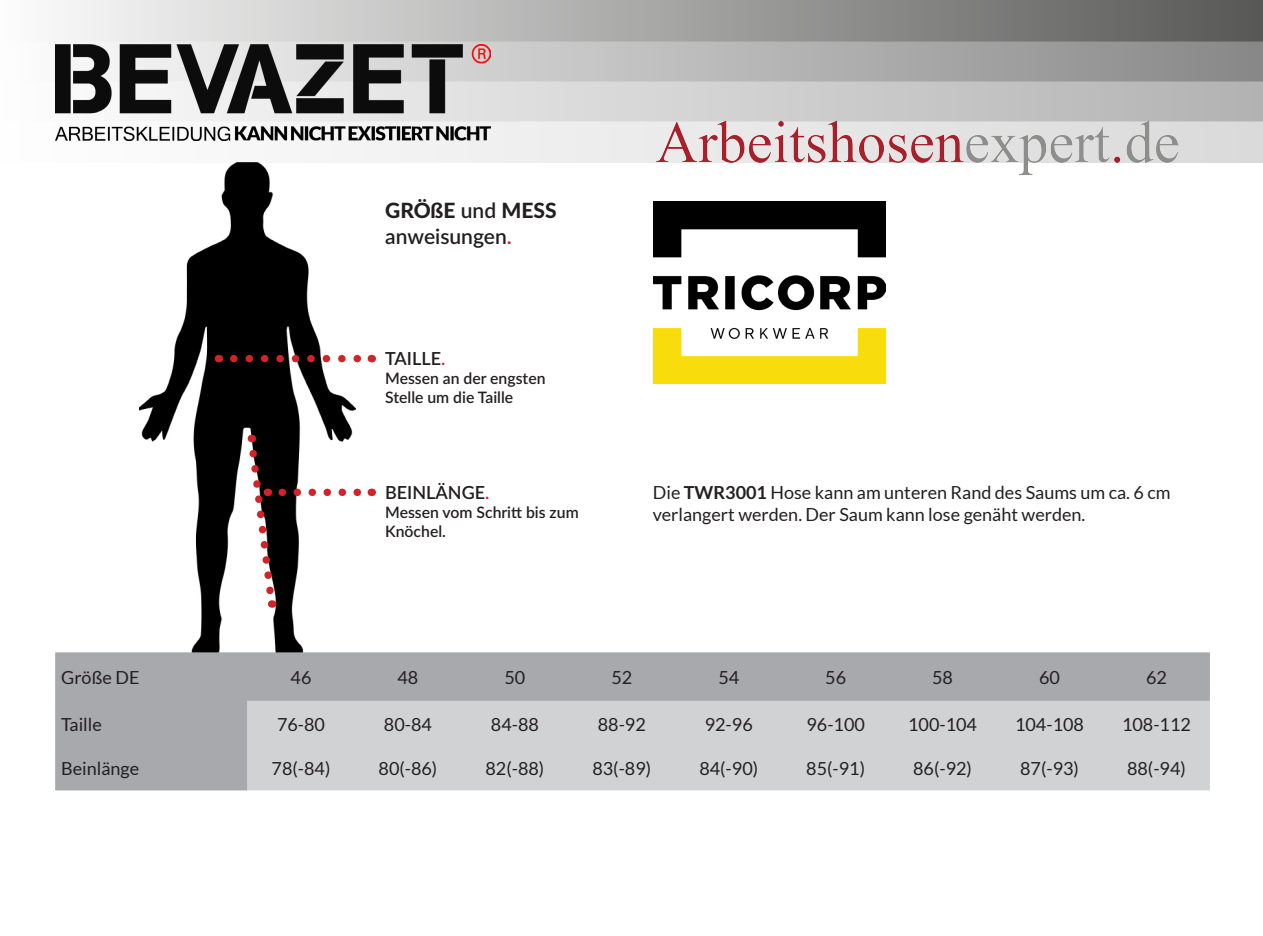
<style>
.page{position:relative;width:1263px;height:936px;background:#fff}
.page>*{position:absolute;margin:0;border:0;box-sizing:border-box;transform-origin:0 0}
.t1{font:800 21px "Lato";color:#231f20}
.t2{font:600 21px "Lato";color:#231f20}
.t3{font:18px "Lato";color:#231f20}
.t4{font:600 18px "Lato";color:#231f20}
.t5{font:600 15.75px/18.9px "Lato";color:#231f20}
.s1{font-weight:600}
.s2{color:#d1232a}
.s3{font-weight:700}
</style>
<div class="page">
<img style="left:654px;top:201px;width:231px;height:183px">
<img style="left:140px;top:162px;width:216px;height:490px">
<svg style="left:234px;top:355px;width:128px;height:7px"></svg>
<svg style="left:245px;top:434px;width:117px;height:173px"></svg>
<img style="left:55px;top:1px;width:1208px;height:161px">
<img style="left:55px;top:45px;width:435px;height:95px">
<div style="left:55px;top:652px;width:1155px;height:138px;background:#a8a9ad"></div>
<div style="left:248px;top:700px;width:962px;height:90px;background:#d1d2d4"></div>
<img style="left:654px;top:115px;width:529px;height:60px">
<p class="t1" style="left:385px;top:195px;width:173px">GRÖßE <span class="s1">und</span> MESS</p>
<p class="t2" style="left:385px;top:220px;width:128px">anweisungen<span class="s2">.</span></p>
<p class="t4" style="left:385px;top:345px;width:62px">TAILLE<span class="s2">.</span></p>
<p class="t5" style="left:385px;top:368px;width:162px">Messen an der engsten<br>Stelle um die Taille</p>
<p class="t4" style="left:385px;top:479px;width:106px">BEINLÄNGE<span class="s2">.</span></p>
<p class="t5" style="left:385px;top:502px;width:195px">Messen vom Schritt bis zum<br>Knöchel.</p>
<p class="t3" style="left:653px;top:482px;width:519px">Die <span class="s3">TWR3001</span> Hose kann am unteren Rand des Saums um ca. 6 cm</p>
<p class="t3" style="left:653px;top:504px;width:434px">verlangert werden. Der Saum kann lose genäht werden.</p>
<p class="t3" style="left:61px;top:667px;width:80px">Größe DE</p>
<p class="t3" style="left:291px;top:667px;width:22px">46</p>
<p class="t3" style="left:397px;top:667px;width:22px">48</p>
<p class="t3" style="left:504px;top:667px;width:22px">50</p>
<p class="t3" style="left:611px;top:667px;width:22px">52</p>
<p class="t3" style="left:718px;top:667px;width:22px">54</p>
<p class="t3" style="left:825px;top:667px;width:22px">56</p>
<p class="t3" style="left:932px;top:667px;width:22px">58</p>
<p class="t3" style="left:1039px;top:667px;width:22px">60</p>
<p class="t3" style="left:1146px;top:667px;width:22px">62</p>
<p class="t3" style="left:61px;top:714px;width:42px">Taille</p>
<p class="t3" style="left:277px;top:714px;width:50px">76-80</p>
<p class="t3" style="left:384px;top:714px;width:50px">80-84</p>
<p class="t3" style="left:491px;top:714px;width:50px">84-88</p>
<p class="t3" style="left:598px;top:714px;width:50px">88-92</p>
<p class="t3" style="left:705px;top:714px;width:50px">92-96</p>
<p class="t3" style="left:806px;top:714px;width:60px">96-100</p>
<p class="t3" style="left:908px;top:714px;width:70px">100-104</p>
<p class="t3" style="left:1015px;top:714px;width:70px">104-108</p>
<p class="t3" style="left:1122px;top:714px;width:70px">108-112</p>
<p class="t3" style="left:61px;top:758px;width:80px">Beinlänge</p>
<p class="t3" style="left:272px;top:758px;width:60px">78(-84)</p>
<p class="t3" style="left:379px;top:758px;width:60px">80(-86)</p>
<p class="t3" style="left:485px;top:758px;width:60px">82(-88)</p>
<p class="t3" style="left:592px;top:758px;width:60px">83(-89)</p>
<p class="t3" style="left:699px;top:758px;width:60px">84(-90)</p>
<p class="t3" style="left:806px;top:758px;width:60px">85(-91)</p>
<p class="t3" style="left:913px;top:758px;width:60px">86(-92)</p>
<p class="t3" style="left:1020px;top:758px;width:60px">87(-93)</p>
<p class="t3" style="left:1127px;top:758px;width:60px">88(-94)</p>
</div>
